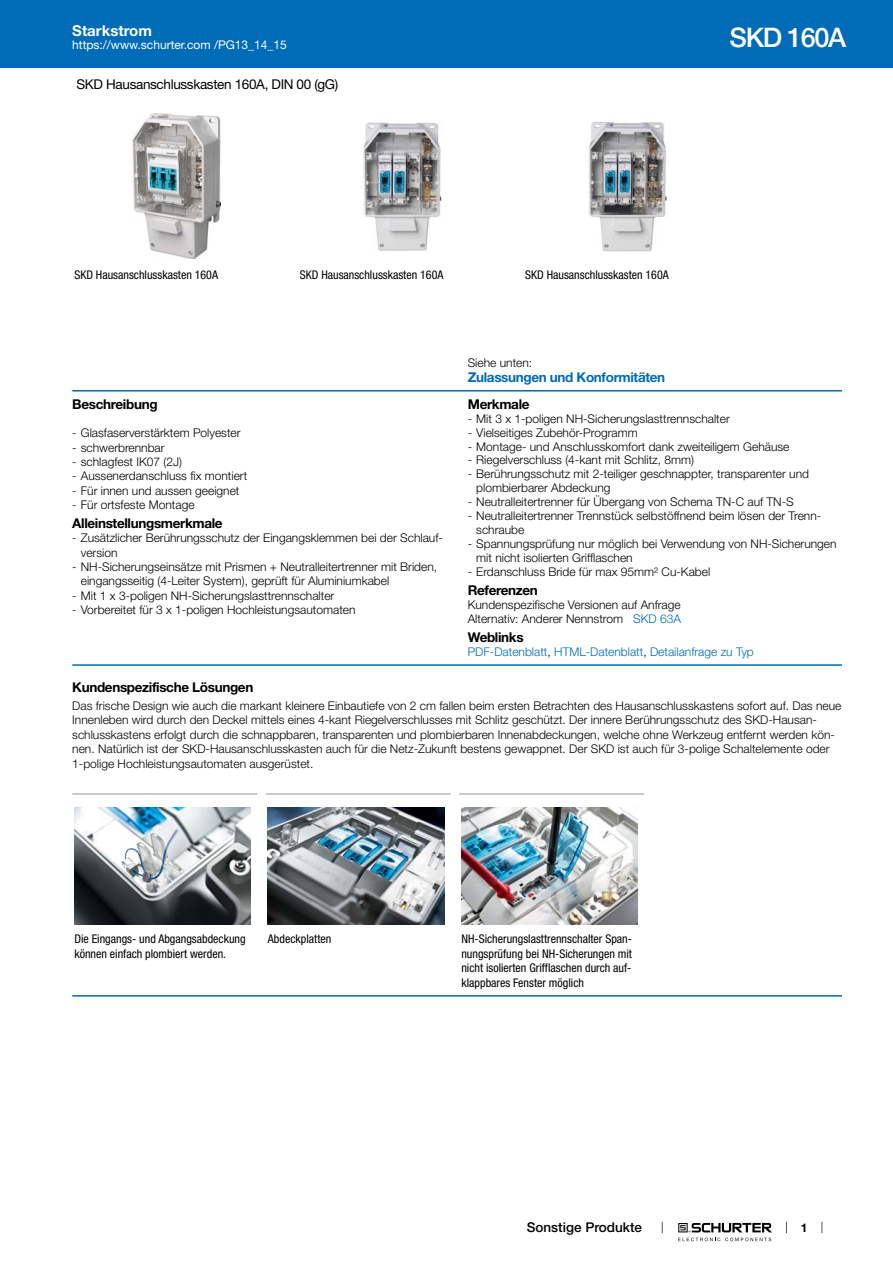
<style>
.page{position:relative;width:893px;height:1263px;background:#fff}
.page>*{position:absolute;margin:0;border:0;box-sizing:border-box;transform-origin:0 0}
.t1{font:500 27px "Helvetica Neue LT";letter-spacing:-.05em;color:#fff}
.t2{font:700 15px "Helvetica Neue LT";color:#fff}
.t3{font:700 13.5px "Helvetica Neue LT";letter-spacing:-.025em;color:#000}
.t4{font:13.5px "Helvetica Neue LT";letter-spacing:-.025em;color:#000}
.t5{font:700 13.5px "Helvetica Neue LT";letter-spacing:-.025em;color:#006bb6}
.t6{font:500 13.5px "Helvetica Neue LT";color:#000}
.t7{font:300 12px/14.4px "Helvetica Neue LT";color:#000}
.t8{font:condensed 12px/14.4px "Helvetica Neue LT";color:#000}
.t9{font:300 12px "Helvetica Neue LT";color:#006bb6}
.t10{font:12px "Helvetica Neue LT";color:#fff}
.t11{font:700 12px "Helvetica Neue LT";color:#000}
.s1{color:#006bb6}
.s2{color:#000}
</style>
<div class="page">
<svg style="left:678px;top:1223px;width:94px;height:18px"></svg>
<div style="left:0;top:0;width:893px;height:68px;background:#006bb6"></div>
<img style="left:132px;top:113px;width:89px;height:146px">
<img style="left:363px;top:122px;width:79px;height:129px">
<img style="left:588px;top:121px;width:79px;height:131px">
<hr style="left:72px;top:390px;width:770px;height:1px;background:#006bb6">
<hr style="left:72px;top:664px;width:770px;height:2px;background:#006bb6">
<hr style="left:72px;top:793px;width:185px;height:1px;background:#939598">
<img style="left:74px;top:807px;width:177px;height:117px">
<hr style="left:266px;top:793px;width:185px;height:1px;background:#939598">
<img style="left:268px;top:807px;width:176px;height:117px">
<hr style="left:459px;top:793px;width:185px;height:1px;background:#939598">
<img style="left:461px;top:807px;width:177px;height:117px">
<hr style="left:72px;top:995px;width:770px;height:1px;background:#006bb6">
<p class="t2" style="left:72px;top:21px;width:81px">Starkstrom</p>
<p class="t10" style="left:72px;top:38px;width:216px">https://www.schurter.com /PG13_14_15</p>
<p class="t4" style="left:77px;top:76px;width:263px">SKD Hausanschlusskasten 160A, DIN 00 (gG)</p>
<h1 class="t1" style="left:730px;top:21px;width:118px">SKD 160A</h1>
<p class="t8" style="left:74px;top:268px;width:145px">SKD Hausanschlusskasten 160A</p>
<p class="t8" style="left:300px;top:268px;width:145px">SKD Hausanschlusskasten 160A</p>
<p class="t8" style="left:525px;top:268px;width:145px">SKD Hausanschlusskasten 160A</p>
<p class="t7" style="left:468px;top:355px;width:66px">Siehe unten:</p>
<p class="t5" style="left:468px;top:368px;width:199px">Zulassungen und Konformitäten</p>
<p class="t3" style="left:72px;top:396px;width:87px">Beschreibung</p>
<p class="t7" style="left:72px;top:425px;width:170px">- Glasfaserverstärktem Polyester</p>
<p class="t7" style="left:72px;top:440px;width:94px">- schwerbrennbar</p>
<p class="t7" style="left:72px;top:454px;width:111px">- schlagfest IK07 (2J)</p>
<p class="t7" style="left:72px;top:469px;width:176px">- Aussenerdanschluss fix montiert</p>
<p class="t7" style="left:72px;top:483px;width:169px">- Für innen und aussen geeignet</p>
<p class="t7" style="left:72px;top:497px;width:124px">- Für ortsfeste Montage</p>
<p class="t3" style="left:72px;top:515px;width:152px">Alleinstellungsmerkmale</p>
<p class="t7" style="left:81px;top:530px;width:364px;text-indent:-9px">- Zusätzlicher Berührungsschutz der Eingangsklemmen bei der Schlauf&shy;version</p>
<p class="t7" style="left:81px;top:559px;width:358px;text-indent:-9px">- NH-Sicherungseinsätze mit Prismen + Neutralleitertrenner mit Briden, eingangsseitig (4-Leiter System), geprüft für Aluminiumkabel</p>
<p class="t7" style="left:72px;top:588px;width:264px">- Mit 1 x 3-poligen NH-Sicherungslasttrennschalter</p>
<p class="t7" style="left:72px;top:602px;width:285px">- Vorbereitet für 3 x 1-poligen Hochleistungsautomaten</p>
<p class="t3" style="left:468px;top:396px;width:63px">Merkmale</p>
<p class="t7" style="left:468px;top:411px;width:264px">- Mit 3 x 1-poligen NH-Sicherungslasttrennschalter</p>
<p class="t7" style="left:468px;top:425px;width:171px">- Vielseitiges Zubehör-Programm</p>
<p class="t7" style="left:468px;top:439px;width:323px">- Montage- und Anschlusskomfort dank zweiteiligem Gehäuse</p>
<p class="t7" style="left:468px;top:452px;width:228px">- Riegelverschluss (4-kant mit Schlitz, 8mm)</p>
<p class="t7" style="left:476px;top:466px;width:334px;text-indent:-9px">- Berührungsschutz mit 2-teiliger geschnappter, transparenter und plombierbarer Abdeckung</p>
<p class="t7" style="left:468px;top:494px;width:327px">- Neutralleitertrenner für Übergang von Schema TN-C auf TN-S</p>
<p class="t7" style="left:476px;top:508px;width:346px;text-indent:-9px">- Neutralleitertrenner Trennstück selbstöffnend beim lösen der Trenn&shy;schraube</p>
<p class="t7" style="left:476px;top:536px;width:362px;text-indent:-9px">- Spannungsprüfung nur möglich bei Verwendung von NH-Sicherungen mit nicht isolierten Grifflaschen</p>
<p class="t7" style="left:468px;top:564px;width:244px">- Erdanschluss Bride für max 95mm² Cu-Kabel</p>
<p class="t3" style="left:468px;top:582px;width:72px">Referenzen</p>
<p class="t7" style="left:468px;top:598px;width:215px;line-height:13.6px">Kundenspezifische Versionen auf Anfrage<br>Alternativ: Anderer Nennstrom <span class="s1">SKD 63A</span></p>
<p class="t3" style="left:468px;top:629px;width:57px">Weblinks</p>
<p class="t9" style="left:468px;top:644px;width:288px">PDF-Datenblatt<span class="s2">,</span> HTML-Datenblatt<span class="s2">,</span> Detailanfrage zu Typ</p>
<p class="t3" style="left:72px;top:679px;width:183px">Kundenspezifische Lösungen</p>
<p class="t7" style="left:72px;top:698px;width:771px">Das frische Design wie auch die markant kleinere Einbautiefe von 2 cm fallen beim ersten Betrachten des Hausanschlusskastens sofort auf. Das neue Innenleben wird durch den Deckel mittels eines 4-kant Riegelverschlusses mit Schlitz geschützt. Der innere Berührungsschutz des SKD-Hausan&shy;schlusskastens erfolgt durch die schnappbaren, transparenten und plombierbaren Innenabdeckungen, welche ohne Werkzeug entfernt werden kön&shy;nen. Natürlich ist der SKD-Hausanschlusskasten auch für die Netz-Zukunft bestens gewappnet. Der SKD ist auch für 3-polige Schaltelemente oder 1-polige Hochleistungsautomaten ausgerüstet.</p>
<p class="t8" style="left:74px;top:932px;width:173px">Die Eingangs- und Abgangsabdeckung können einfach plombiert werden.</p>
<p class="t8" style="left:268px;top:932px;width:65px">Abdeckplatten</p>
<p class="t8" style="left:461px;top:932px;width:172px;text-align:justify">NH-Sicherungslasttrennschalter Span&shy;nungsprüfung bei NH-Sicherungen mit nicht isolierten Grifflaschen durch auf&shy;klappbares Fenster möglich</p>
<p class="t6" style="left:527px;top:1219px;width:117px">Sonstige Produkte</p>
<p class="t11" style="left:801px;top:1220px;width:8px">1</p>
</div>
